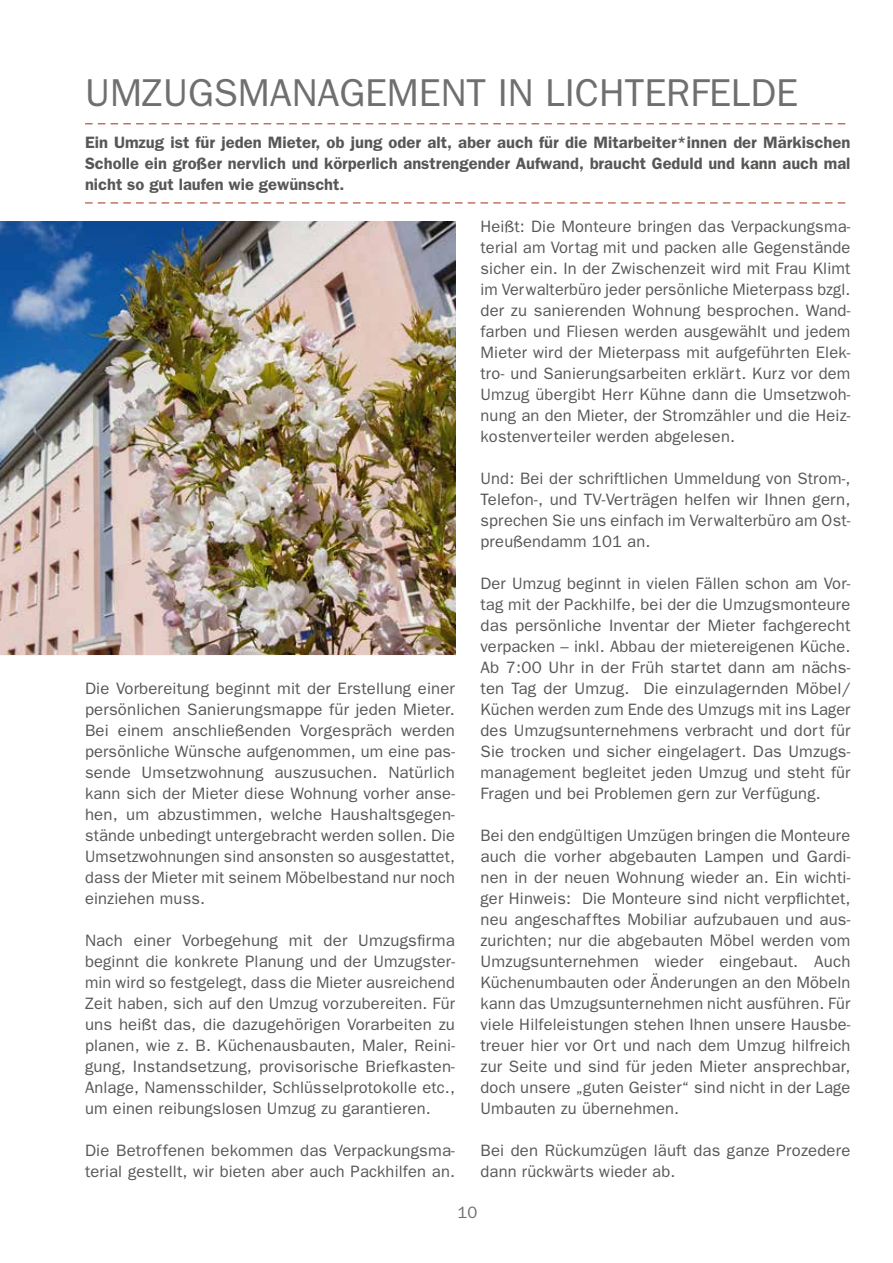
<style>
.page{position:relative;width:893px;height:1263px;background:#fff}
.page>*{position:absolute;margin:0;border:0;box-sizing:border-box;transform-origin:0 0}
.t1{font:39px "Franklin Gothic";color:#706f6f}
.t2{font:16.5px/21px "Franklin Gothic";letter-spacing:.01em;color:#575756;text-align:justify}
.t3{font:600 16.5px/21px "Franklin Gothic";color:#575756;text-align:justify}
.t4{font:16.5px "Franklin Gothic";color:#706f6f}
</style>
<div class="page">
<svg style="left:85px;top:123px;width:761px;height:1px"></svg>
<svg style="left:85px;top:203px;width:761px;height:1px"></svg>
<img style="left:0;top:222px;width:455px;height:432px">
<h1 class="t1" style="left:85px;top:70px;width:714px">UMZUGSMANAGEMENT IN LICHTERFELDE</h1>
<p class="t3" style="left:85px;top:131px;width:767px">Ein Umzug ist für jeden Mieter, ob jung oder alt, aber auch für die Mitarbeiter*innen der Märkischen Scholle ein großer nervlich und körperlich anstrengender Aufwand, braucht Geduld und kann auch mal nicht so gut laufen wie gewünscht.</p>
<p class="t2" style="left:85px;top:677px;width:371px">Die Vorbereitung beginnt mit der Erstellung einer persönlichen Sanierungsmappe für jeden Mieter.<br>Bei einem anschließenden Vorgespräch werden persönliche Wünsche aufgenommen, um eine pas&shy;sende Umsetzwohnung auszusuchen. Natürlich kann sich der Mieter diese Wohnung vorher anse&shy;hen, um abzustimmen, welche Haushaltsgegen&shy;stände unbedingt untergebracht werden sollen. Die Umsetzwohnungen sind ansonsten so ausgestattet, dass der Mieter mit seinem Möbelbestand nur noch einziehen muss.</p>
<p class="t2" style="left:85px;top:929px;width:371px">Nach einer Vorbegehung mit der Umzugsfirma beginnt die konkrete Planung und der Umzugster&shy;min wird so festgelegt, dass die Mieter ausreichend Zeit haben, sich auf den Umzug vorzubereiten. Für uns heißt das, die dazugehörigen Vorarbeiten zu planen, wie z. B. Küchenausbauten, Maler, Reini&shy;gung, Instandsetzung, provisorische Briefkasten-Anlage, Namensschilder, Schlüsselprotokolle etc., um einen reibungslosen Umzug zu garantieren.</p>
<p class="t2" style="left:85px;top:1139px;width:371px">Die Betroffenen bekommen das Verpackungsma&shy;terial gestellt, wir bieten aber auch Packhilfen an.</p>
<p class="t2" style="left:480px;top:215px;width:371px">Heißt: Die Monteure bringen das Verpackungsma&shy;terial am Vortag mit und packen alle Gegenstände sicher ein. In der Zwischenzeit wird mit Frau Klimt im Verwalterbüro jeder persönliche Mieterpass bzgl. der zu sanierenden Wohnung besprochen. Wand&shy;farben und Fliesen werden ausgewählt und jedem Mieter wird der Mieterpass mit aufgeführten Elek&shy;tro- und Sanierungsarbeiten erklärt. Kurz vor dem Umzug übergibt Herr Kühne dann die Umsetzwoh&shy;nung an den Mieter, der Stromzähler und die Heiz&shy;kostenverteiler werden abgelesen.</p>
<p class="t2" style="left:480px;top:467px;width:371px">Und: Bei der schriftlichen Ummeldung von Strom-, Telefon-, und TV-Verträgen helfen wir Ihnen gern, sprechen Sie uns einfach im Verwalterbüro am Ost&shy;preußendamm 101 an.</p>
<p class="t2" style="left:480px;top:572px;width:371px">Der Umzug beginnt in vielen Fällen schon am Vor&shy;tag mit der Packhilfe, bei der die Umzugsmonteure das persönliche Inventar der Mieter fachgerecht verpacken – inkl. Abbau der mietereigenen Küche.<br>Ab 7:00 Uhr in der Früh startet dann am nächs&shy;ten Tag der Umzug. Die einzulagernden Möbel/ Küchen werden zum Ende des Umzugs mit ins Lager des Umzugsunternehmens verbracht und dort für Sie trocken und sicher eingelagert. Das Umzugs&shy;management begleitet jeden Umzug und steht für Fragen und bei Problemen gern zur Verfügung.</p>
<p class="t2" style="left:480px;top:824px;width:371px">Bei den endgültigen Umzügen bringen die Monteure auch die vorher abgebauten Lampen und Gardi&shy;nen in der neuen Wohnung wieder an. Ein wichti&shy;ger Hinweis: Die Monteure sind nicht verpflichtet, neu angeschafftes Mobiliar aufzubauen und aus&shy;zurichten; nur die abgebauten Möbel werden vom Umzugsunternehmen wieder eingebaut. Auch Küchenumbauten oder Änderungen an den Möbeln kann das Umzugsunternehmen nicht ausführen. Für viele Hilfeleistungen stehen Ihnen unsere Hausbe&shy;treuer hier vor Ort und nach dem Umzug hilfreich zur Seite und sind für jeden Mieter ansprechbar, doch unsere „guten Geister“ sind nicht in der Lage Umbauten zu übernehmen.</p>
<p class="t2" style="left:480px;top:1139px;width:371px">Bei den Rückumzügen läuft das ganze Prozedere dann rückwärts wieder ab.</p>
<p class="t4" style="left:457px;top:1202px;width:21px">10</p>
</div>
